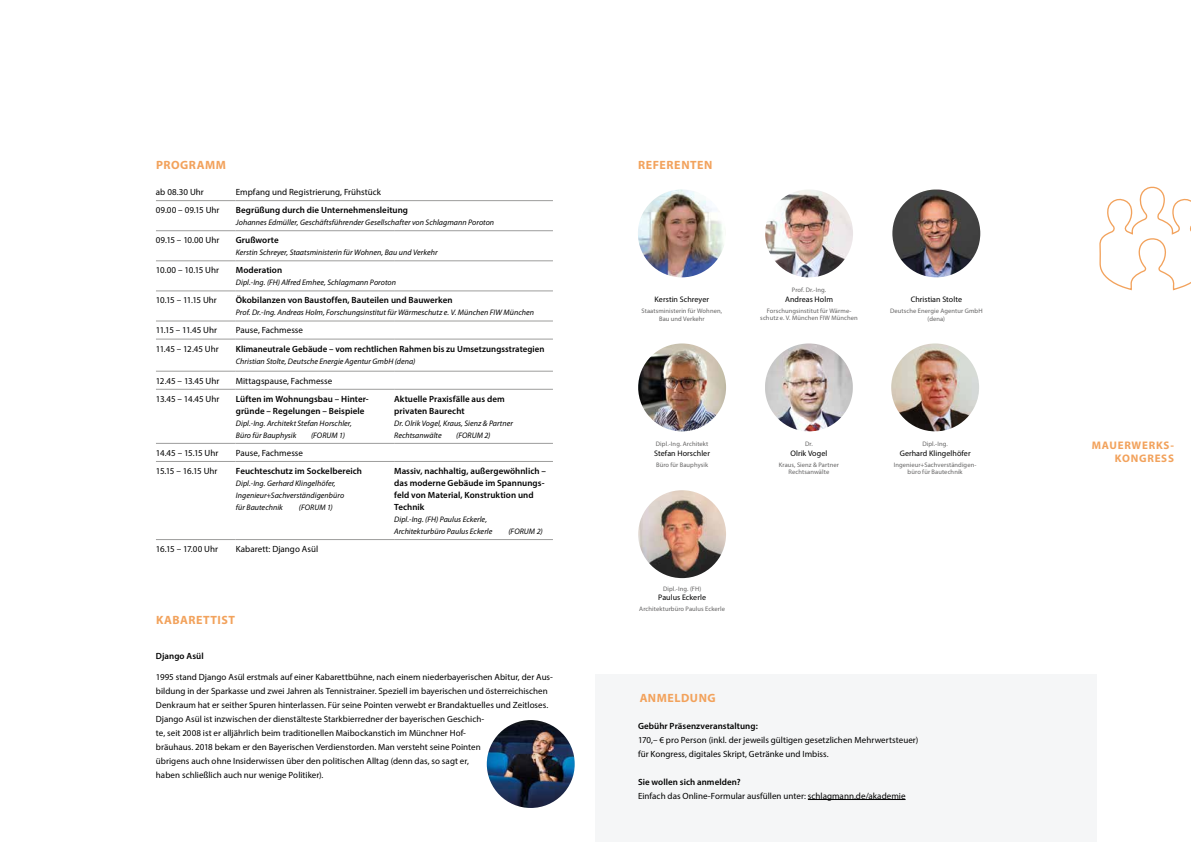
<style>
.page{position:relative;width:1191px;height:842px;background:#fff}
.page>*{position:absolute;margin:0;border:0;box-sizing:border-box;transform-origin:0 0}
.t1{font:700 12px "Myriad Pro";letter-spacing:.045em;color:#f2a25c}
.t2{font:700 11px/13.2px "Myriad Pro";letter-spacing:.07em;color:#f2a25c;text-align:right}
.t3{font:9px/14px "Myriad Pro";letter-spacing:.005em;color:#000}
.t4{font:600 9px/12px "Myriad Pro";letter-spacing:.005em;color:#000}
.t5{font:9px "Myriad Pro";letter-spacing:-.015em;color:#000}
.t6{font:9px "Myriad Pro";letter-spacing:-.02em;color:#000}
.t7{font:9px "Myriad Pro";letter-spacing:-.035em;color:#000}
.t8{font:9px "Myriad Pro";letter-spacing:-.05em;color:#000}
.t9{font:9px "Myriad Pro";letter-spacing:-.055em;color:#000}
.t10{font:italic 8px/12px "Myriad Pro";letter-spacing:.005em;color:#000}
.t11{font:8px "Myriad Pro";letter-spacing:.005em;color:#000}
.t12{font:6.5px/7.8px "Myriad Pro";letter-spacing:.015em;color:#646363;text-align:center}
</style>
<div class="page">
<hr style="left:156px;top:200px;width:79px;height:1px;background:#9d9d9c">
<hr style="left:235px;top:200px;width:159px;height:1px;background:#9d9d9c">
<hr style="left:394px;top:200px;width:159px;height:1px;background:#9d9d9c">
<hr style="left:156px;top:230px;width:79px;height:1px;background:#9d9d9c">
<hr style="left:235px;top:230px;width:159px;height:1px;background:#9d9d9c">
<hr style="left:394px;top:230px;width:159px;height:1px;background:#9d9d9c">
<hr style="left:156px;top:261px;width:79px;height:1px;background:#9d9d9c">
<hr style="left:235px;top:261px;width:159px;height:1px;background:#9d9d9c">
<hr style="left:394px;top:261px;width:159px;height:1px;background:#9d9d9c">
<hr style="left:156px;top:291px;width:79px;height:1px;background:#9d9d9c">
<hr style="left:235px;top:291px;width:159px;height:1px;background:#9d9d9c">
<hr style="left:394px;top:291px;width:159px;height:1px;background:#9d9d9c">
<hr style="left:156px;top:321px;width:79px;height:1px;background:#9d9d9c">
<hr style="left:235px;top:321px;width:159px;height:1px;background:#9d9d9c">
<hr style="left:394px;top:321px;width:159px;height:1px;background:#9d9d9c">
<hr style="left:156px;top:339px;width:79px;height:1px;background:#9d9d9c">
<hr style="left:235px;top:339px;width:159px;height:1px;background:#9d9d9c">
<hr style="left:394px;top:339px;width:159px;height:1px;background:#9d9d9c">
<hr style="left:156px;top:371px;width:79px;height:1px;background:#9d9d9c">
<hr style="left:235px;top:371px;width:159px;height:1px;background:#9d9d9c">
<hr style="left:394px;top:371px;width:159px;height:1px;background:#9d9d9c">
<hr style="left:156px;top:389px;width:79px;height:1px;background:#9d9d9c">
<hr style="left:235px;top:389px;width:159px;height:1px;background:#9d9d9c">
<hr style="left:394px;top:389px;width:159px;height:1px;background:#9d9d9c">
<hr style="left:156px;top:443px;width:79px;height:1px;background:#9d9d9c">
<hr style="left:235px;top:443px;width:159px;height:1px;background:#9d9d9c">
<hr style="left:394px;top:443px;width:159px;height:1px;background:#9d9d9c">
<hr style="left:156px;top:461px;width:79px;height:1px;background:#9d9d9c">
<hr style="left:235px;top:461px;width:159px;height:1px;background:#9d9d9c">
<hr style="left:394px;top:461px;width:159px;height:1px;background:#9d9d9c">
<hr style="left:156px;top:539px;width:79px;height:1px;background:#9d9d9c">
<hr style="left:235px;top:539px;width:159px;height:1px;background:#9d9d9c">
<hr style="left:394px;top:539px;width:159px;height:1px;background:#9d9d9c">
<div style="left:595px;top:674px;width:502px;height:168px;background:#f5f6f7"></div>
<hr style="left:808px;top:799px;width:97px;height:1px;background:#000">
<svg style="left:1099px;top:186px;width:92px;height:105px"></svg>
<img style="left:487px;top:720px;width:87px;height:88px;border-radius:44px">
<img style="left:638px;top:190px;width:88px;height:87px;border-radius:43px">
<img style="left:892px;top:190px;width:88px;height:87px;border-radius:43px">
<img style="left:765px;top:190px;width:88px;height:87px;border-radius:43px">
<img style="left:765px;top:343px;width:87px;height:88px;border-radius:43px">
<img style="left:638px;top:343px;width:88px;height:88px;border-radius:44px">
<img style="left:638px;top:490px;width:88px;height:88px;border-radius:44px">
<img style="left:891px;top:343px;width:88px;height:88px;border-radius:44px">
<h1 class="t1" style="left:156px;top:157px;width:71px">PROGRAMM</h1>
<p class="t3" style="left:156px;top:185px;width:49px">ab 08.30 Uhr</p>
<p class="t3" style="left:236px;top:185px;width:147px">Empfang und Registrierung, Frühstück</p>
<p class="t3" style="left:156px;top:203px;width:65px">09.00 – 09.15 Uhr</p>
<p class="t4" style="left:236px;top:204px;width:174px">Begrüßung durch die Unternehmensleitung</p>
<p class="t10" style="left:236px;top:216px;width:260px">Johannes Edmüller, Geschäftsführender Gesellschafter von Schlagmann Poroton</p>
<p class="t3" style="left:156px;top:233px;width:65px">09.15 – 10.00 Uhr</p>
<p class="t4" style="left:236px;top:234px;width:44px">Grußworte</p>
<p class="t10" style="left:236px;top:246px;width:203px">Kerstin Schreyer, Staatsministerin für Wohnen, Bau und Verkehr</p>
<p class="t6" style="left:156px;top:265px;width:65px">10.00 – 10.15 Uhr</p>
<p class="t4" style="left:236px;top:264px;width:48px">Moderation</p>
<p class="t10" style="left:236px;top:276px;width:162px">Dipl.-Ing. (FH) Alfred Emhee, Schlagmann Poroton</p>
<p class="t8" style="left:156px;top:295px;width:62px">10.15 – 11.15 Uhr</p>
<p class="t4" style="left:236px;top:294px;width:218px">Ökobilanzen von Baustoffen, Bauteilen und Bauwerken</p>
<p class="t10" style="left:236px;top:306px;width:300px">Prof. Dr.-Ing. Andreas Holm, Forschungsinstitut für Wärmeschutz e. V. München FIW München</p>
<p class="t7" style="left:156px;top:325px;width:63px">11.15 – 11.45 Uhr</p>
<p class="t3" style="left:236px;top:323px;width:69px">Pause, Fachmesse</p>
<p class="t5" style="left:156px;top:343px;width:64px">11.45 – 12.45 Uhr</p>
<p class="t4" style="left:236px;top:342px;width:310px">Klimaneutrale Gebäude – vom rechtlichen Rahmen bis zu Umsetzungsstrategien</p>
<p class="t10" style="left:236px;top:355px;width:181px">Christian Stolte, Deutsche Energie Agentur GmbH (dena)</p>
<p class="t5" style="left:156px;top:375px;width:65px">12.45 – 13.45 Uhr</p>
<p class="t3" style="left:236px;top:373px;width:98px">Mittagspause, Fachmesse</p>
<p class="t5" style="left:156px;top:393px;width:65px">13.45 – 14.45 Uhr</p>
<p class="t4" style="left:236px;top:392px;width:134px">Lüften im Wohnungsbau – Hinter&shy;gründe – Regelungen – Beispiele</p>
<p class="t10" style="left:236px;top:417px;width:117px">Dipl.-Ing. Architekt Stefan Horschler,<br>Büro für Bauphysik</p>
<p class="t4" style="left:394px;top:392px;width:112px">Aktuelle Praxisfälle aus dem privaten Baurecht</p>
<p class="t10" style="left:394px;top:417px;width:120px">Dr. Olrik Vogel, Kraus, Sienz &amp; Partner<br>Rechtsanwälte</p>
<p class="t10" style="left:311px;top:429px;width:35px">(FORUM 1)</p>
<p class="t10" style="left:456px;top:429px;width:36px">(FORUM 2)</p>
<p class="t7" style="left:156px;top:447px;width:64px">14.45 – 15.15 Uhr</p>
<p class="t3" style="left:236px;top:446px;width:69px">Pause, Fachmesse</p>
<p class="t9" style="left:156px;top:465px;width:63px">15.15 – 16.15 Uhr</p>
<p class="t4" style="left:236px;top:465px;width:128px">Feuchteschutz im Sockelbereich</p>
<p class="t10" style="left:236px;top:477px;width:110px">Dipl.-Ing. Gerhard Klingelhöfer,<br>Ingenieur+Sachverständigenbüro für Bautechnik</p>
<p class="t10" style="left:299px;top:501px;width:35px">(FORUM 1)</p>
<p class="t6" style="left:156px;top:543px;width:64px">16.15 – 17.00 Uhr</p>
<p class="t3" style="left:236px;top:542px;width:84px">Kabarett: Django Asül</p>
<h1 class="t1" style="left:156px;top:612px;width:80px">KABARETTIST</h1>
<p class="t4" style="left:394px;top:465px;width:153px">Massiv, nachhaltig, außergewöhnlich – das moderne Gebäude im Spannungs&shy;feld von Material, Konstruktion und<br>Technik</p>
<p class="t10" style="left:394px;top:513px;width:100px">Dipl.-Ing. (FH) Paulus Eckerle,<br>Architekturbüro Paulus Eckerle</p>
<p class="t10" style="left:508px;top:525px;width:36px">(FORUM 2)</p>
<p class="t4" style="left:156px;top:649px;width:49px">Django Asül</p>
<p class="t3" style="left:156px;top:669px;width:398px">1995 stand Django Asül erstmals auf einer Kabarettbühne, nach einem niederbayerischen Abitur, der Aus&shy;bildung in der Sparkasse und zwei Jahren als Tennistrainer. Speziell im bayerischen und österreichischen Denkraum hat er seither Spuren hinterlassen. Für seine Pointen verwebt er Brandaktuelles und Zeitloses.<br>Django Asül ist inzwischen der dienstälteste Starkbierredner der bayerischen Geschich-<br>te, seit 2008 ist er alljährlich beim traditionellen Maibockanstich im Münchner Hof-<br>bräuhaus. 2018 bekam er den Bayerischen Verdienstorden. Man versteht seine Pointen<br>übrigens auch ohne Insiderwissen über den politischen Alltag (denn das, so sagt er,<br>haben schließlich auch nur wenige Politiker).</p>
<h1 class="t1" style="left:638px;top:157px;width:76px">REFERENTEN</h1>
<p class="t11" style="left:654px;top:294px;width:56px">Kerstin Schreyer</p>
<p class="t12" style="left:641px;top:307px;width:82px">Staatsministerin für Wohnen,<br>Bau und Verkehr</p>
<p class="t12" style="left:792px;top:286px;width:36px">Prof. Dr.-Ing.</p>
<p class="t11" style="left:785px;top:294px;width:49px">Andreas Holm</p>
<p class="t12" style="left:760px;top:306px;width:99px">Forschungsinstitut für Wärme&shy;schutz e. V. München FIW München</p>
<p class="t11" style="left:910px;top:294px;width:53px">Christian Stolte</p>
<p class="t12" style="left:890px;top:307px;width:94px">Deutsche Energie Agentur GmbH (dena)</p>
<p class="t12" style="left:656px;top:440px;width:54px">Dipl.-Ing. Architekt</p>
<p class="t11" style="left:654px;top:448px;width:57px">Stefan Horschler</p>
<p class="t12" style="left:656px;top:460px;width:54px">Büro für Bauphysik</p>
<p class="t12" style="left:663px;top:584px;width:40px">Dipl.-Ing. (FH)</p>
<p class="t11" style="left:658px;top:593px;width:49px">Paulus Eckerle</p>
<p class="t12" style="left:639px;top:605px;width:87px">Architekturbüro Paulus Eckerle</p>
<p class="t12" style="left:805px;top:440px;width:9px">Dr.</p>
<p class="t11" style="left:790px;top:448px;width:38px">Olrik Vogel</p>
<p class="t12" style="left:778px;top:460px;width:62px">Kraus, Sienz &amp; Partner<br>Rechtsanwälte</p>
<p class="t12" style="left:922px;top:440px;width:27px">Dipl.-Ing.</p>
<p class="t11" style="left:899px;top:448px;width:72px">Gerhard Klingelhöfer</p>
<p class="t12" style="left:893px;top:460px;width:84px">Ingenieur+Sachverständigen&shy;büro für Bautechnik</p>
<h1 class="t1" style="left:639px;top:690px;width:77px">ANMELDUNG</h1>
<p class="t4" style="left:638px;top:719px;width:121px">Gebühr Präsenzveranstaltung:</p>
<p class="t3" style="left:638px;top:732px;width:282px">170,– € pro Person (inkl. der jeweils gültigen gesetzlichen Mehrwertsteuer) für Kongress, digitales Skript, Getränke und Imbiss.</p>
<p class="t4" style="left:638px;top:775px;width:104px">Sie wollen sich anmelden?</p>
<p class="t3" style="left:638px;top:788px;width:269px">Einfach das Online-Formular ausfüllen unter: schlagmann.de/akademie</p>
<p class="t2" style="left:1091px;top:438px;width:84px">MAUERWERKS-<br>KONGRESS</p>
</div>
